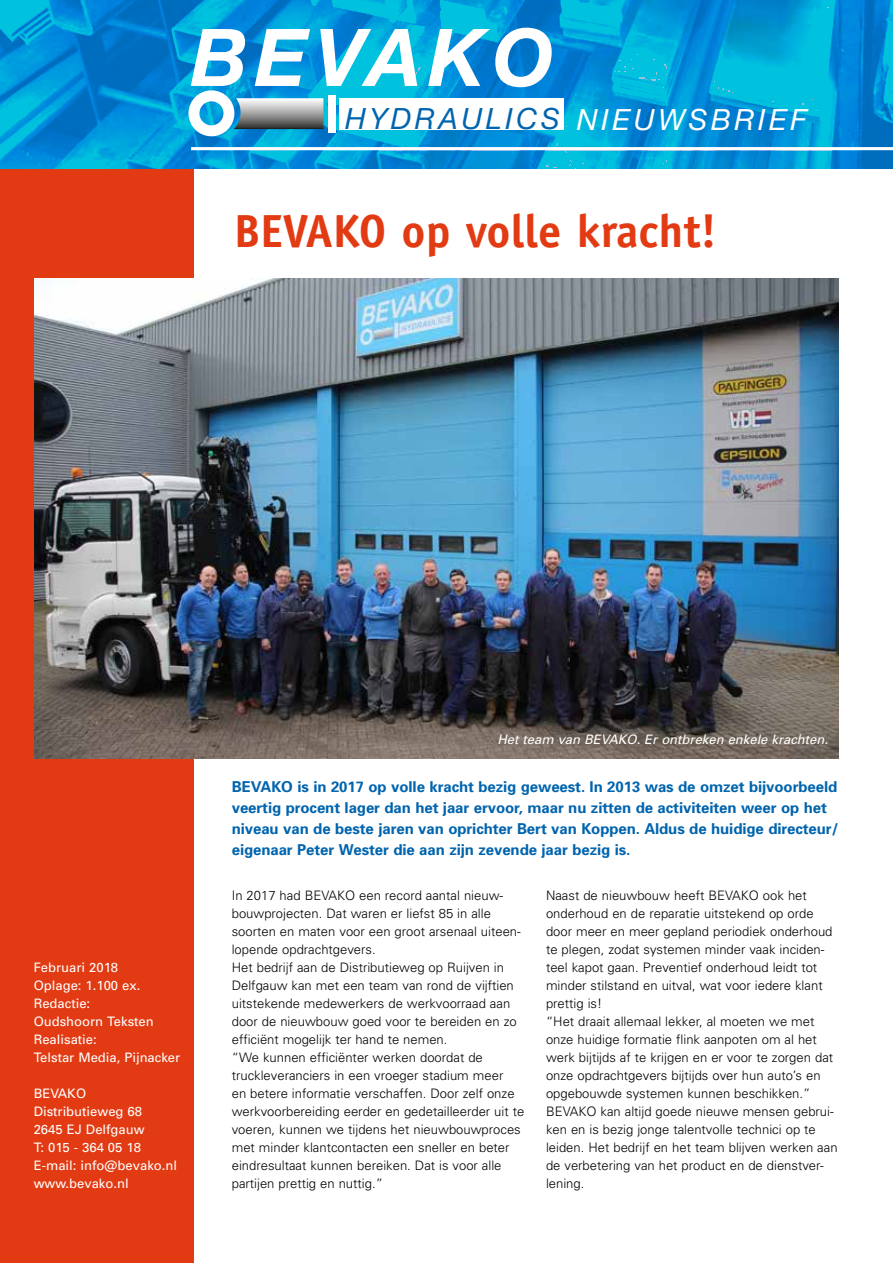
<style>
.page{position:relative;width:893px;height:1263px;background:#fff}
.page>*{position:absolute;margin:0;border:0;box-sizing:border-box;transform-origin:0 0}
.t1{font:italic 700 79.65px "Helvetica Neue";letter-spacing:.08em;color:#fff}
.t2{font:700 46.5px "Officina Sans";color:#e23b13}
.t3{font:italic 29.1px "Helvetica Neue";letter-spacing:.12em;color:#fff}
.t4{font:700 15px/21px "Univers";letter-spacing:-.005em;color:#0064ae}
.t5{font:300 13.05px/18px "Univers";color:#000}
.t6{font:13.05px/18px "Univers";color:#fff}
.t7{font:italic 13.05px "Univers";color:#fff}
.s1{color:#0064ae}
</style>
<div class="page">
<div style="left:0;top:111px;width:193px;height:1152px;background:#e23b13"></div>
<img style="left:0;top:0;width:893px;height:169px">
<div style="left:339px;top:98px;width:225px;height:31px;background:#fff"></div>
<div style="left:328px;top:95px;width:8px;height:37px;background:#fff"></div>
<svg style="left:188px;top:90px;width:135px;height:46px"></svg>
<img style="left:35px;top:279px;width:804px;height:479px">
<h1 class="t1" style="left:191px;top:-5px;width:365px">BEVAKO</h1>
<h3 class="t3" style="left:345px;top:98px;width:463px"><span class="s1">HYDRAULICS</span> NIEUWSBRIEF</h3>
<h2 class="t2" style="left:234px;top:202px;width:485px">BEVAKO op volle kracht!</h2>
<p class="t6" style="left:34px;top:959px;width:148px">Februari 2018<br>Oplage: 1.100 ex.<br>Redactie:<br>Oudshoorn Teksten<br>Realisatie:<br>Telstar Media, Pijnacker</p>
<p class="t6" style="left:34px;top:1084px;width:145px">BEVAKO<br>Distributieweg 68<br>2645 EJ Delfgauw<br>T: 015 - 364 05 18<br>E-mail: info@bevako.nl www.bevako.nl</p>
<p class="t7" style="left:497px;top:732px;width:332px">Het team van BEVAKO. Er ontbreken enkele krachten.</p>
<p class="t4" style="left:232px;top:776px;width:608px">BEVAKO is in 2017 op volle kracht bezig geweest. In 2013 was de omzet bijvoorbeeld veertig procent lager dan het jaar ervoor, maar nu zitten de activiteiten weer op het niveau van de beste jaren van oprichter Bert van Koppen. Aldus de huidige directeur/ eigenaar Peter Wester die aan zijn zevende jaar bezig is.</p>
<p class="t5" style="left:232px;top:886px;width:294px">In 2017 had BEVAKO een record aantal nieuw&shy;bouwprojecten. Dat waren er liefst 85 in alle soorten en maten voor een groot arsenaal uiteen&shy;lopende opdrachtgevers.<br>Het bedrijf aan de Distributieweg op Ruijven in Delfgauw kan met een team van rond de vijftien uitstekende medewerkers de werkvoorraad aan door de nieuwbouw goed voor te bereiden en zo efficiënt mogelijk ter hand te nemen.<br>“We kunnen efficiënter werken doordat de truckleveranciers in een vroeger stadium meer<br>en betere informatie verschaffen. Door zelf onze werkvoorbereiding eerder en gedetailleerder uit te voeren, kunnen we tijdens het nieuwbouwproces met minder klantcontacten een sneller en beter eindresultaat kunnen bereiken. Dat is voor alle partijen prettig en nuttig.”</p>
<p class="t5" style="left:546px;top:886px;width:293px">Naast de nieuwbouw heeft BEVAKO ook het onderhoud en de reparatie uitstekend op orde door meer en meer gepland periodiek onderhoud te plegen, zodat systemen minder vaak inciden&shy;teel kapot gaan. Preventief onderhoud leidt tot minder stilstand en uitval, wat voor iedere klant prettig is!<br>“Het draait allemaal lekker, al moeten we met onze huidige formatie flink aanpoten om al het werk bijtijds af te krijgen en er voor te zorgen dat onze opdrachtgevers bijtijds over hun auto’s en opgebouwde systemen kunnen beschikken.” BEVAKO kan altijd goede nieuwe mensen gebrui&shy;ken en is bezig jonge talentvolle technici op te leiden. Het bedrijf en het team blijven werken aan de verbetering van het product en de dienstver&shy;lening.</p>
</div>
